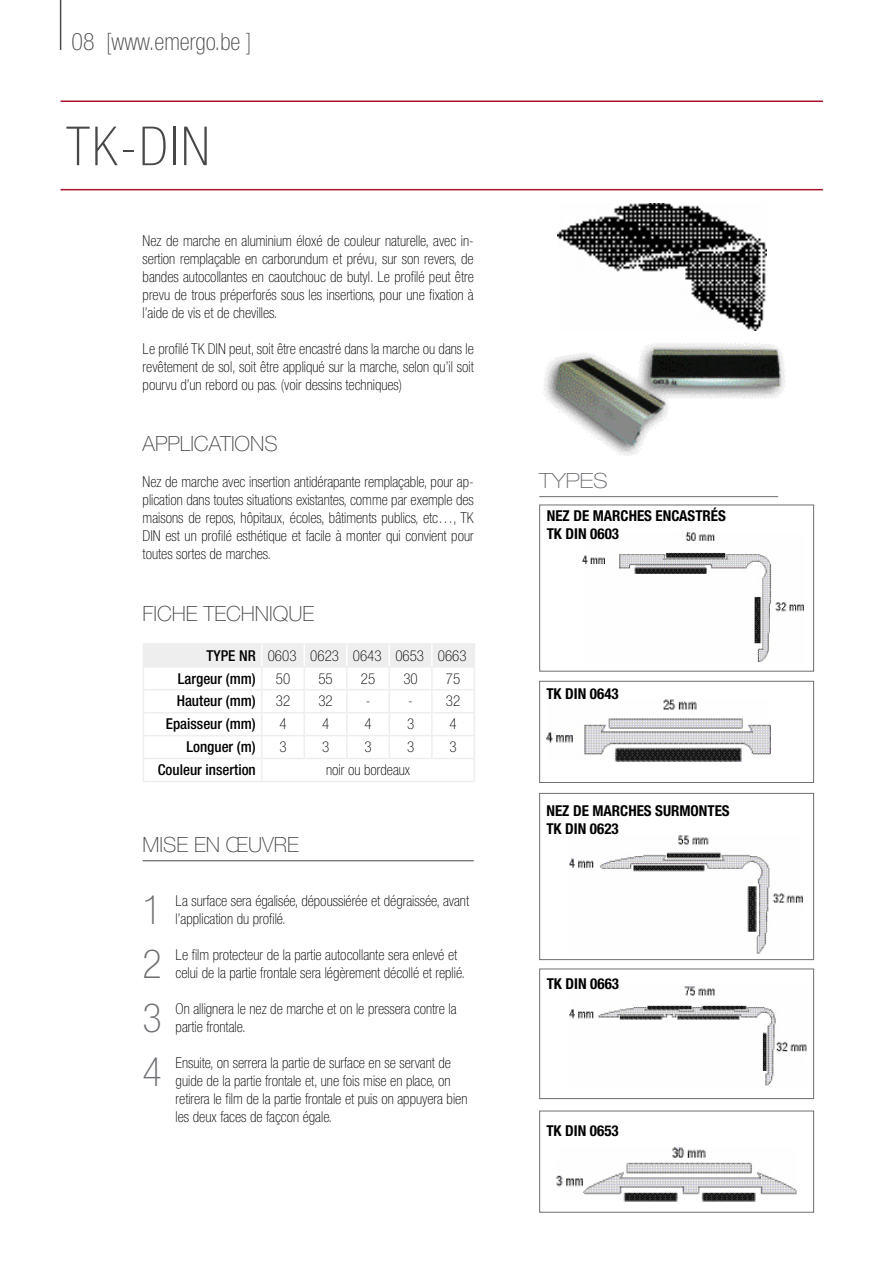
<style>
.page{position:relative;width:893px;height:1263px;background:#fff}
.page>*{position:absolute;margin:0;border:0;box-sizing:border-box;transform-origin:0 0}
.t1{font:100 condensed 54px "Helvetica Neue LT Std";color:#484848}
.t2{font:100 condensed 40.2px "Helvetica Neue LT Std";color:#6f6d72}
.t3{font:100 condensed 24px "Helvetica Neue LT Std";color:#484848}
.t4{font:100 21px "Helvetica Neue LT Std";color:#484848}
.t5{font:100 expanded 21px "Helvetica Neue LT Std";color:#6f6d72}
.t6{font:100 condensed 15px/18px "Helvetica Neue LT Std";color:#000}
.t7{font:700 condensed 15px/18px "Helvetica Neue LT Std";color:#000}
.t8{font:500 condensed 15px "Helvetica Neue LT Std";color:#000}
.s1{font-weight:500}
</style>
<div class="page">
<img style="left:546px;top:699px;width:225px;height:63px">
<img style="left:582px;top:532px;width:222px;height:130px">
<img style="left:557px;top:203px;width:210px;height:128px">
<hr style="left:539px;top:496px;width:239px;height:1px;background:#6f6d72">
<img style="left:570px;top:836px;width:233px;height:118px">
<img style="left:570px;top:986px;width:237px;height:99px">
<img style="left:557px;top:1147px;width:240px;height:54px">
<hr style="left:143px;top:643px;width:119px;height:2px;background:#efeeee">
<hr style="left:262px;top:643px;width:42px;height:2px;background:#efeeee">
<hr style="left:304px;top:643px;width:43px;height:2px;background:#efeeee">
<hr style="left:347px;top:643px;width:42px;height:2px;background:#efeeee">
<hr style="left:389px;top:643px;width:43px;height:2px;background:#efeeee">
<hr style="left:432px;top:643px;width:43px;height:2px;background:#efeeee">
<hr style="left:143px;top:781px;width:119px;height:1px;background:#efeeee">
<hr style="left:262px;top:781px;width:42px;height:1px;background:#efeeee">
<hr style="left:304px;top:781px;width:43px;height:1px;background:#efeeee">
<hr style="left:347px;top:781px;width:42px;height:1px;background:#efeeee">
<hr style="left:389px;top:781px;width:43px;height:1px;background:#efeeee">
<hr style="left:432px;top:781px;width:43px;height:1px;background:#efeeee">
<svg style="left:143px;top:645px;width:332px;height:136px"></svg>
<hr style="left:431px;top:645px;width:2px;height:21px;background:#fff">
<img style="left:542px;top:343px;width:244px;height:112px">
<hr style="left:143px;top:860px;width:331px;height:1px;background:#484848">
<div style="left:539px;top:505px;width:275px;height:166px;border:1px solid #6f6d72"></div>
<div style="left:539px;top:681px;width:275px;height:102px;border:1px solid #6f6d72"></div>
<div style="left:539px;top:793px;width:275px;height:167px;border:1px solid #6f6d72"></div>
<div style="left:539px;top:968px;width:275px;height:131px;border:1px solid #6f6d72"></div>
<hr style="left:61px;top:101px;width:762px;height:1px;background:#a9132a">
<hr style="left:61px;top:189px;width:762px;height:1px;background:#a9132a">
<hr style="left:60px;top:0;width:1px;height:50px;background:#484848">
<h3 class="t3" style="left:72px;top:28px;width:181px">08 [www.emergo.be ]</h3>
<h1 class="t1" style="left:66px;top:116px;width:145px">TK-DIN</h1>
<p class="t6" style="left:143px;top:232px;width:333px;text-align:justify">Nez de marche en aluminium éloxé de couleur naturelle, avec in&shy;sertion remplaçable en carborundum et prévu, sur son revers, de bandes autocollantes en caoutchouc de butyl. Le profilé peut être prevu de trous préperforés sous les insertions, pour une fixation à l’aide de vis et de chevilles.</p>
<p class="t6" style="left:143px;top:340px;width:333px;text-align:justify">Le profilé TK DIN peut, soit être encastré dans la marche ou dans le revêtement de sol, soit être appliqué sur la marche, selon qu’il soit pourvu d’un rebord ou pas. (voir dessins techniques)</p>
<h3 class="t4" style="left:143px;top:432px;width:137px">APPLICATIONS</h3>
<p class="t6" style="left:143px;top:473px;width:333px;text-align:justify">Nez de marche avec insertion antidérapante remplaçable, pour ap&shy;plication dans toutes situations existantes, comme par exemple des maisons de repos, hôpitaux, écoles, bâtiments publics, etc…, TK DIN est un profilé esthétique et facile à monter qui convient pour toutes sortes de marches.</p>
<h3 class="t4" style="left:143px;top:601px;width:173px">FICHE TECHNIQUE</h3>
<p class="t6" style="left:178px;top:644px;width:290px;line-height:23px;text-indent:29px"><span class="s1">TYPE NR</span> 0603 0623 0643 0653 0663<br><span class="s1">Largeur (mm)</span></p>
<p class="t6" style="left:276px;top:669px;width:16px">50</p>
<p class="t6" style="left:318px;top:669px;width:16px">55</p>
<p class="t6" style="left:361px;top:669px;width:16px">25</p>
<p class="t6" style="left:403px;top:669px;width:16px">30</p>
<p class="t6" style="left:446px;top:669px;width:16px">75</p>
<p class="t8" style="left:177px;top:692px;width:81px">Hauteur (mm)</p>
<p class="t6" style="left:276px;top:692px;width:16px">32</p>
<p class="t6" style="left:318px;top:692px;width:16px">32</p>
<p class="t6" style="left:366px;top:692px;width:6px">-</p>
<p class="t6" style="left:408px;top:692px;width:54px">- 32</p>
<p class="t8" style="left:166px;top:715px;width:91px">Epaisseur (mm)</p>
<p class="t6" style="left:279px;top:715px;width:9px">4</p>
<p class="t6" style="left:322px;top:715px;width:9px">4</p>
<p class="t6" style="left:364px;top:715px;width:9px">4</p>
<p class="t6" style="left:407px;top:715px;width:9px">3</p>
<p class="t6" style="left:450px;top:715px;width:9px">4</p>
<p class="t8" style="left:186px;top:738px;width:71px">Longuer (m)</p>
<p class="t6" style="left:279px;top:738px;width:9px">3</p>
<p class="t6" style="left:322px;top:738px;width:9px">3</p>
<p class="t6" style="left:365px;top:738px;width:9px">3</p>
<p class="t6" style="left:407px;top:738px;width:9px">3</p>
<p class="t6" style="left:450px;top:738px;width:9px">3</p>
<p class="t8" style="left:158px;top:761px;width:100px">Couleur insertion</p>
<p class="t6" style="left:326px;top:761px;width:86px">noir ou bordeaux</p>
<h3 class="t4" style="left:143px;top:832px;width:158px">MISE EN ŒUVRE</h3>
<h2 class="t2" style="left:143px;top:887px;width:21px">1</h2>
<p class="t6" style="left:176px;top:891px;width:295px">La surface sera égalisée, dépoussiérée et dégraissée, avant l’application du profilé.</p>
<h2 class="t2" style="left:143px;top:941px;width:21px">2</h2>
<p class="t6" style="left:176px;top:945px;width:291px">Le film protecteur de la partie autocollante sera enlevé et celui de la partie frontale sera légèrement décollé et replié.</p>
<h2 class="t2" style="left:143px;top:995px;width:21px">3</h2>
<p class="t6" style="left:176px;top:999px;width:282px">On allignera le nez de marche et on le pressera contre la partie frontale.</p>
<h2 class="t2" style="left:143px;top:1049px;width:21px">4</h2>
<p class="t6" style="left:176px;top:1053px;width:293px">Ensuite, on serrera la partie de surface en se servant de guide de la partie frontale et, une fois mise en place, on retirera le film de la partie frontale et puis on appuyera bien les deux faces de façcon égale.</p>
<h3 class="t5" style="left:539px;top:468px;width:70px">TYPES</h3>
<p class="t7" style="left:547px;top:507px;width:181px">NEZ DE MARCHES ENCASTRÉS<br>TK DIN 0603</p>
<p class="t7" style="left:546px;top:685px;width:74px">TK DIN 0643</p>
<p class="t7" style="left:546px;top:802px;width:185px">NEZ DE MARCHES SURMONTES<br>TK DIN 0623</p>
<p class="t7" style="left:547px;top:974px;width:74px">TK DIN 0663</p>
<p class="t7" style="left:546px;top:1121px;width:74px">TK DIN 0653</p>
</div>
